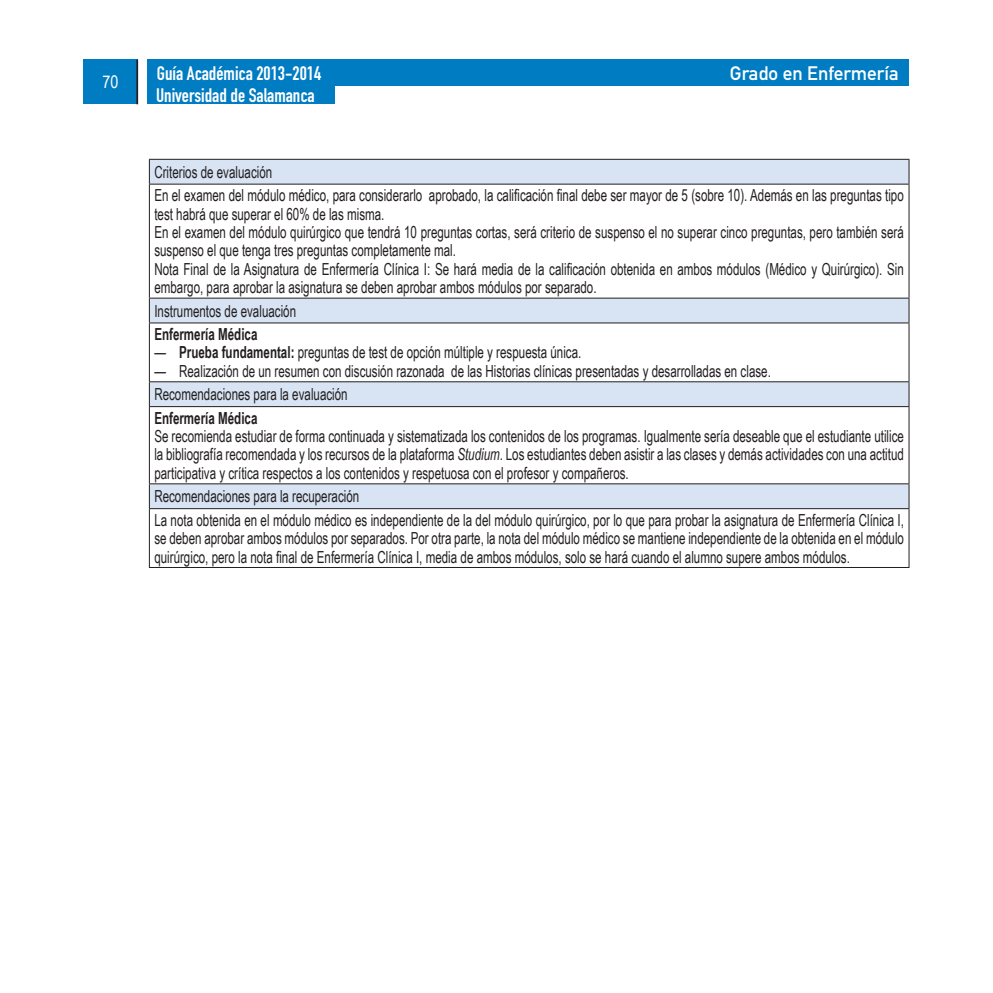
<style>
.page{position:relative;width:993px;height:993px;background:#fff}
.page>*{position:absolute;margin:0;border:0;box-sizing:border-box;transform-origin:0 0}
.t1{font:19.25px "DIN Engschrift Alternate";color:#fff}
.t2{font:19.25px "DIN Mittelschrift";color:#fff}
.t3{font:17.5px "Arial Narrow";color:#fff}
.t4{font:16.62px/18.4px "Arial Narrow";color:#231f20;scale:.85 1}
.t5{font:700 16.62px "Arial Narrow";color:#231f20;scale:.85 1}
.s1{font-weight:700}
.s2{font-style:italic}
</style>
<div class="page">
<div style="left:83px;top:60px;width:55px;height:44px;background:#007cc2"></div>
<hr style="left:136px;top:60px;width:2px;height:44px;background:#231f20">
<div style="left:147px;top:60px;width:187px;height:44px;background:#007cc2"></div>
<div style="left:147px;top:60px;width:761px;height:26px;background:#007cc2"></div>
<svg style="left:150px;top:160px;width:758px;height:348px"></svg>
<hr style="left:149px;top:159px;width:760px;height:1px;background:#231f20">
<svg style="left:149px;top:160px;width:1px;height:24px"></svg>
<svg style="left:908px;top:160px;width:1px;height:24px"></svg>
<hr style="left:149px;top:184px;width:760px;height:1px;background:#231f20">
<hr style="left:149px;top:184px;width:1px;height:113px;background:#231f20">
<hr style="left:908px;top:184px;width:1px;height:113px;background:#231f20">
<hr style="left:149px;top:297px;width:760px;height:1px;background:#231f20">
<svg style="left:149px;top:298px;width:1px;height:24px"></svg>
<svg style="left:908px;top:298px;width:1px;height:24px"></svg>
<hr style="left:149px;top:322px;width:760px;height:1px;background:#231f20">
<hr style="left:149px;top:323px;width:1px;height:58px;background:#231f20">
<hr style="left:908px;top:323px;width:1px;height:58px;background:#231f20">
<hr style="left:149px;top:381px;width:760px;height:1px;background:#231f20">
<svg style="left:149px;top:382px;width:1px;height:24px"></svg>
<svg style="left:908px;top:382px;width:1px;height:24px"></svg>
<hr style="left:149px;top:406px;width:760px;height:1px;background:#231f20">
<hr style="left:149px;top:407px;width:1px;height:76px;background:#231f20">
<hr style="left:908px;top:407px;width:1px;height:76px;background:#231f20">
<hr style="left:149px;top:483px;width:760px;height:1px;background:#231f20">
<svg style="left:149px;top:484px;width:1px;height:24px"></svg>
<svg style="left:908px;top:484px;width:1px;height:24px"></svg>
<hr style="left:149px;top:508px;width:760px;height:1px;background:#231f20">
<hr style="left:149px;top:509px;width:1px;height:58px;background:#231f20">
<hr style="left:908px;top:509px;width:1px;height:58px;background:#231f20">
<hr style="left:149px;top:567px;width:760px;height:1px;background:#231f20">
<p class="t3" style="left:102px;top:69px;width:17px">70</p>
<p class="t1" style="left:157px;top:62px;width:166px">Guía Académica 2013-2014</p>
<p class="t2" style="left:729px;top:62px;width:170px">Grado en Enfermería</p>
<p class="t1" style="left:156px;top:84px;width:160px">Universidad de Salamanca</p>
<p class="t4" style="left:154px;top:162px;width:140px">Criterios de evaluación</p>
<p class="t4" style="left:154px;top:185px;width:883px">En el examen del módulo médico, para considerarlo aprobado, la calificación final debe ser mayor de 5 (sobre 10). Además en las preguntas tipo test habrá que superar el 60% de las misma.</p>
<p class="t4" style="left:154px;top:222px;width:882px">En el examen del módulo quirúrgico que tendrá 10 preguntas cortas, será criterio de suspenso el no superar cinco preguntas, pero también será suspenso el que tenga tres preguntas completamente mal.</p>
<p class="t4" style="left:154px;top:259px;width:883px">Nota Final de la Asignatura de Enfermería Clínica I: Se hará media de la calificación obtenida en ambos módulos (Médico y Quirúrgico). Sin embargo, para aprobar la asignatura se deben aprobar ambos módulos por separado.</p>
<p class="t4" style="left:154px;top:301px;width:168px">Instrumentos de evaluación</p>
<p class="t5" style="left:154px;top:321px;width:123px">Enfermería Médica</p>
<p class="t4" style="left:154px;top:342px;width:504px">— <span class="s1">Prueba fundamental:</span> preguntas de test de opción múltiple y respuesta única.</p>
<p class="t4" style="left:154px;top:361px;width:726px">— Realización de un resumen con discusión razonada de las Historias clínicas presentadas y desarrolladas en clase.</p>
<p class="t4" style="left:154px;top:384px;width:229px">Recomendaciones para la evaluación</p>
<p class="t5" style="left:154px;top:405px;width:123px">Enfermería Médica</p>
<p class="t4" style="left:154px;top:426px;width:883px;text-align:justify">Se recomienda estudiar de forma continuada y sistematizada los contenidos de los programas. Igualmente sería deseable que el estudiante utilice la bibliografía recomendada y los recursos de la plataforma <span class="s2">Studium</span>. Los estudiantes deben asistir a las clases y demás actividades con una actitud participativa y crítica respectos a los contenidos y respetuosa con el profesor y compañeros.</p>
<p class="t4" style="left:154px;top:486px;width:242px">Recomendaciones para la recuperación</p>
<p class="t4" style="left:154px;top:510px;width:883px;text-align:justify">La nota obtenida en el módulo médico es independiente de la del módulo quirúrgico, por lo que para probar la asignatura de Enfermería Clínica I, se deben aprobar ambos módulos por separados. Por otra parte, la nota del módulo médico se mantiene independiente de la obtenida en el módulo quirúrgico, pero la nota final de Enfermería Clínica I, media de ambos módulos, solo se hará cuando el alumno supere ambos módulos.</p>
</div>
